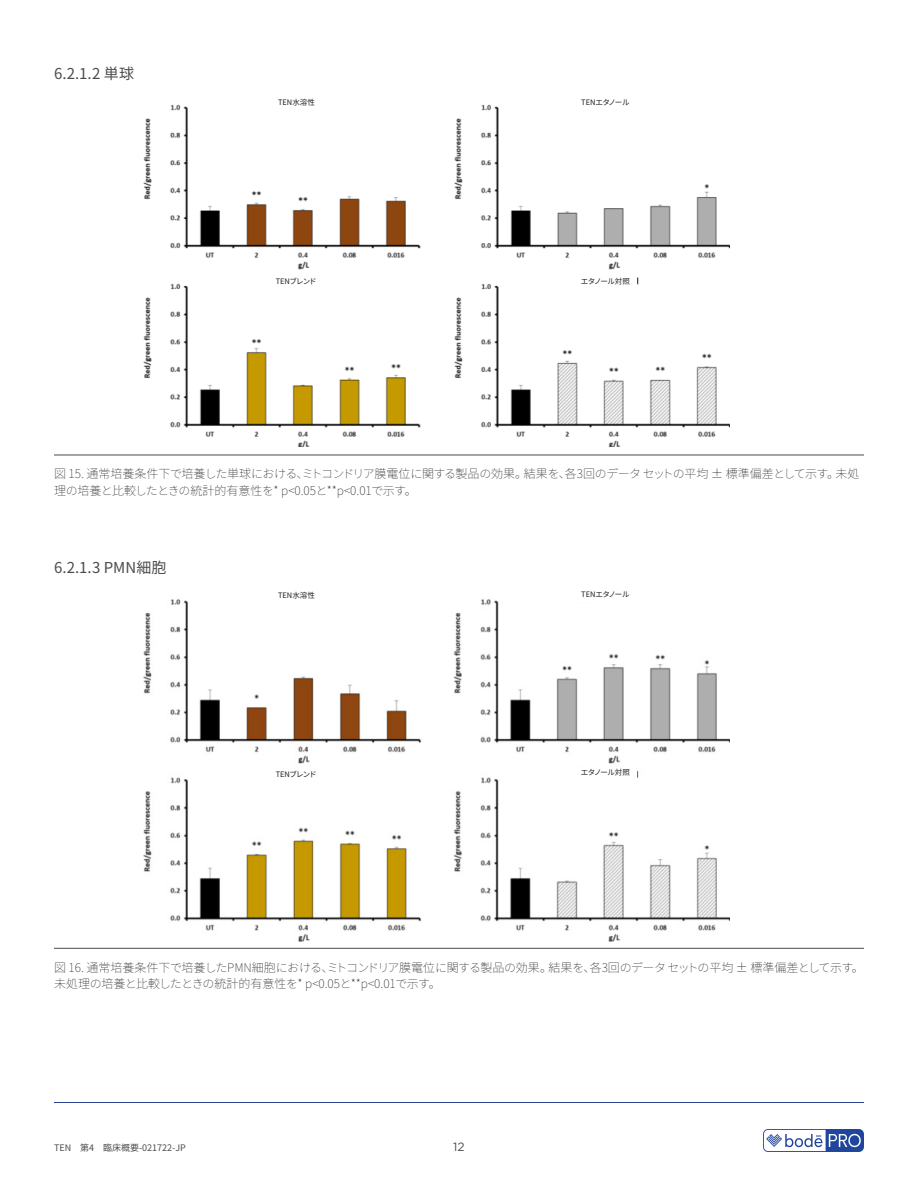
<style>
.page{position:relative;width:918px;height:1188px;background:#fff}
.page>*{position:absolute;margin:0;border:0;box-sizing:border-box;transform-origin:0 0}
.t1{font:15px "Noto Sans CJ Kjp";letter-spacing:.015em;color:#4b4c4d}
.t2{font:100 12px/16.5px "Noto Sans CJ Kjp";letter-spacing:-.02em;color:#231f20}
.t3{font:12px "Gotham";color:#4b4c4d}
.t4{font:9px "Noto Sans CJ Kjp";color:#4b4c4d}
.t5{font:7.5px "Noto Sans CJ Kjp";letter-spacing:-.04em;color:#231f20}
.t6{font:7.5px "Noto Sans CJ Kjp";letter-spacing:-.085em;color:#231f20}
.t7{font:7.5px "Noto Sans CJ Kjp";letter-spacing:-.06em;color:#231f20}
</style>
<div class="page">
<hr style="left:54px;top:1102px;width:810px;height:1px;background:#253f8e">
<hr style="left:54px;top:455px;width:810px;height:1px;background:#4b4c4d">
<hr style="left:54px;top:948px;width:810px;height:1px;background:#4b4c4d">
<img style="left:143px;top:104px;width:586px;height:342px">
<img style="left:143px;top:599px;width:586px;height:342px">
<div style="left:264px;top:97px;width:65px;height:12px;background:#fff"></div>
<div style="left:264px;top:591px;width:65px;height:12px;background:#fff"></div>
<div style="left:572px;top:97px;width:66px;height:13px;background:#fff"></div>
<div style="left:572px;top:589px;width:66px;height:12px;background:#fff"></div>
<div style="left:263px;top:276px;width:66px;height:12px;background:#fff"></div>
<div style="left:263px;top:770px;width:66px;height:11px;background:#fff"></div>
<div style="left:574px;top:276px;width:63px;height:13px;background:#fff"></div>
<div style="left:574px;top:768px;width:63px;height:12px;background:#fff"></div>
<img style="left:763px;top:1130px;width:101px;height:22px">
<p class="t1" style="left:54px;top:65px;width:82px">6.2.1.2 単球</p>
<p class="t5" style="left:278px;top:98px;width:38px">TEN水溶性</p>
<p class="t6" style="left:276px;top:277px;width:42px">TENブレンド</p>
<p class="t5" style="left:581px;top:98px;width:50px">TENエタノール</p>
<p class="t7" style="left:581px;top:277px;width:50px">エタノール対照</p>
<p class="t2" style="left:54px;top:466px;width:807px">図 15. 通常培養条件下で培養した単球における、ミトコンドリア膜電位に関する製品の効果。結果を、各3回のデータ セットの平均 ± 標準偏差として示す。未処理の培養と比較したときの統計的有意性を* p&lt;0.05と**p&lt;0.01で示す。</p>
<p class="t1" style="left:54px;top:559px;width:114px">6.2.1.3 PMN細胞</p>
<p class="t5" style="left:278px;top:591px;width:38px">TEN水溶性</p>
<p class="t6" style="left:276px;top:770px;width:42px">TENブレンド</p>
<p class="t5" style="left:581px;top:590px;width:50px">TENエタノール</p>
<p class="t7" style="left:581px;top:768px;width:50px">エタノール対照</p>
<p class="t2" style="left:54px;top:959px;width:811px">図 16. 通常培養条件下で培養したPMN細胞における、ミトコンドリア膜電位に関する製品の効果。結果を、各3回のデータ セットの平均 ± 標準偏差として示す。未処理の培養と比較したときの統計的有意性を* p&lt;0.05と**p&lt;0.01で示す。</p>
<p class="t4" style="left:54px;top:1143px;width:133px">TEN　第4　臨床概要-021722-JP</p>
<p class="t3" style="left:453px;top:1139px;width:13px">12</p>
</div>
